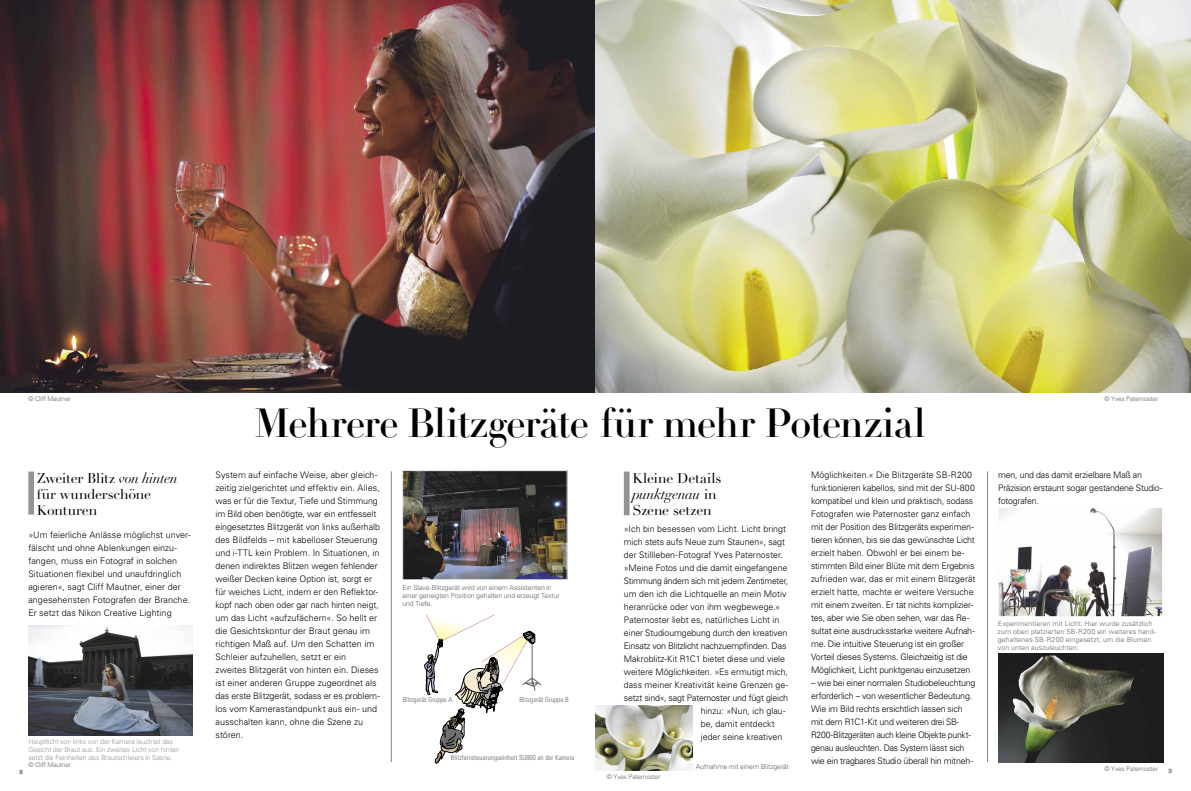
<style>
.page{position:relative;width:1191px;height:791px;background:#fff}
.page>*{position:absolute;margin:0;border:0;box-sizing:border-box;transform-origin:0 0}
.t1{font:40px "Didot LH Headline";letter-spacing:-.03em;color:#000}
.t2{font:14px/16px "Didot LH";letter-spacing:-.015em;color:#000}
.t3{font:300 9px/13px "Univers";letter-spacing:-.005em;color:#000}
.t4{font:300 9px/13px "Univers";letter-spacing:-.025em;color:#000}
.t5{font:300 9px "Univers";letter-spacing:-.025em;color:#000;scale:.96 1}
.t6{font:300 7px/8px "Univers";letter-spacing:.005em;color:#636363}
.t7{font:300 7px/8px "Univers";letter-spacing:-.015em;color:#969696}
.t8{font:300 7px/8px "Univers";letter-spacing:-.02em;color:#636363}
.t9{font:300 condensed 7px "Univers";color:#636363}
.t10{font:300 7px "Univers";letter-spacing:-.015em;color:#636363}
.t11{font:300 6.5px "Univers";letter-spacing:-.025em;color:#636363}
.t12{font:300 6px "Univers";color:#000}
.s1{font-style:italic}
</style>
<div class="page">
<img style="left:0;top:0;width:1191px;height:392px">
<img style="left:405px;top:473px;width:160px;height:105px">
<img style="left:1000px;top:509px;width:160px;height:106px">
<div style="left:998px;top:507px;width:164px;height:110px;border:1px solid #fff"></div>
<img style="left:28px;top:626px;width:165px;height:109px">
<img style="left:998px;top:653px;width:165px;height:110px">
<img style="left:595px;top:706px;width:97px;height:64px">
<svg style="left:424px;top:615px;width:118px;height:149px"></svg>
<hr style="left:391px;top:471px;width:1px;height:291px;background:#858585">
<hr style="left:987px;top:471px;width:1px;height:291px;background:#858585">
<div style="left:28px;top:471px;width:6px;height:43px;background:#939393"></div>
<div style="left:624px;top:471px;width:5px;height:44px;background:#939393"></div>
<p class="t11" style="left:28px;top:395px;width:44px">© Cliff Mautner</p>
<p class="t11" style="left:1104px;top:395px;width:55px">© Yves Paternoster</p>
<h1 class="t1" style="left:254px;top:399px;width:673px">Mehrere Blitzgeräte für mehr Potenzial</h1>
<p class="t3" style="left:811px;top:469px;width:166px">Möglichkeiten.« Die Blitzgeräte SB-R200 funktionieren kabellos, sind mit der SU-800 kompatibel und klein und praktisch, sodass Fotografen wie Paternoster ganz einfach mit der Position des Blitzgeräts experimen&shy;tieren können, bis sie das gewünschte Licht erzielt haben. Obwohl er bei einem be&shy;stimmten Bild einer Blüte mit dem Ergebnis zufrieden war, das er mit einem Blitzgerät erzielt hatte, machte er weitere Versuche mit einem zweiten. Er tat nichts komplizier&shy;tes, aber wie Sie oben sehen, war das Re&shy;sultat eine ausdrucksstarke weitere Aufnah&shy;me. Die intuitive Steuerung ist ein großer Vorteil dieses Systems. Gleichzeitig ist die Möglichkeit, Licht punktgenau einzusetzen</p>
<p class="t4" style="left:811px;top:677px;width:166px">– wie bei einer normalen Studiobeleuchtung erforderlich – von wesentlicher Bedeutung.<br>Wie im Bild rechts ersichtlich lassen sich mit dem R1C1-Kit und weiteren drei SB-R200-Blitzgeräten auch kleine Objekte punkt&shy;genau ausleuchten. Das System lässt sich wie ein tragbares Studio überall hin mitneh-</p>
<p class="t3" style="left:215px;top:469px;width:166px">System auf einfache Weise, aber gleich&shy;zeitig zielgerichtet und effektiv ein. Alles, was er für die Textur, Tiefe und Stimmung im Bild oben benötigte, war ein entfesselt eingesetztes Blitzgerät von links außerhalb des Bildfelds – mit kabelloser Steuerung und i-TTL kein Problem. In Situationen, in denen indirektes Blitzen wegen fehlender weißer Decken keine Option ist, sorgt er für weiches Licht, indem er den Reflektor&shy;kopf nach oben oder gar nach hinten neigt, um das Licht »aufzufächern«. So hellt er die Gesichtskontur der Braut genau im richtigen Maß auf. Um den Schatten im Schleier aufzuhellen, setzt er ein<br>zweites Blitzgerät von hinten ein. Dieses ist einer anderen Gruppe zugeordnet als das erste Blitzgerät, sodass er es problem&shy;los vom Kamerastandpunkt aus ein- und ausschalten kann, ohne die Szene zu stören.</p>
<h2 class="t2" style="left:632px;top:470px;width:91px">Kleine Details <span class="s1">punktgenau</span> in<br>Szene setzen</h2>
<p class="t3" style="left:998px;top:469px;width:166px">men, und das damit erzielbare Maß an<br>Präzision erstaunt sogar gestandene Studio&shy;fotografen.</p>
<h2 class="t2" style="left:37px;top:470px;width:142px">Zweiter Blitz <span class="s1">von hinten </span>für wunderschöne<br>Konturen</h2>
<p class="t3" style="left:28px;top:528px;width:164px">»Um feierliche Anlässe möglichst unver&shy;fälscht und ohne Ablenkungen einzu&shy;fangen, muss ein Fotograf in solchen Situationen flexibel und unaufdringlich agieren«, sagt Cliff Mautner, einer der angesehensten Fotografen der Branche.<br>Er setzt das Nikon Creative Lighting</p>
<p class="t3" style="left:624px;top:522px;width:164px">»Ich bin besessen vom Licht. Licht bringt</p>
<p class="t3" style="left:624px;top:535px;width:163px">mich stets aufs Neue zum Staunen«, sagt</p>
<p class="t3" style="left:624px;top:548px;width:161px">der Stillleben-Fotograf Yves Paternoster.</p>
<p class="t3" style="left:624px;top:561px;width:165px">»Meine Fotos und die damit eingefangene</p>
<p class="t5" style="left:624px;top:575px;width:173px">Stimmung ändern sich mit jedem Zentimeter,</p>
<p class="t3" style="left:624px;top:587px;width:164px">um den ich die Lichtquelle an mein Motiv</p>
<p class="t3" style="left:624px;top:600px;width:158px">heranrücke oder von ihm wegbewege.«</p>
<p class="t3" style="left:624px;top:613px;width:157px">Paternoster liebt es, natürliches Licht in</p>
<p class="t3" style="left:624px;top:626px;width:165px">einer Studioumgebung durch den kreativen</p>
<p class="t4" style="left:624px;top:639px;width:164px">Einsatz von Blitzlicht nachzuempfinden. Das</p>
<p class="t3" style="left:624px;top:652px;width:163px">Makroblitz-Kit R1C1 bietet diese und viele</p>
<p class="t3" style="left:624px;top:665px;width:166px">weitere Möglichkeiten. »Es ermutigt mich,</p>
<p class="t3" style="left:624px;top:678px;width:166px">dass meiner Kreativität keine Grenzen ge-</p>
<p class="t3" style="left:624px;top:691px;width:166px">setzt sind«, sagt Paternoster und fügt gleich</p>
<p class="t3" style="left:700px;top:704px;width:86px">hinzu: »Nun, ich glau-</p>
<p class="t3" style="left:700px;top:717px;width:76px">be, damit entdeckt</p>
<p class="t3" style="left:700px;top:730px;width:83px">jeder seine kreativen</p>
<p class="t8" style="left:402px;top:583px;width:159px">Ein Slave-Blitzgerät wird von einem Assistenten in einer geneigten Position gehalten und erzeugt Textur und Tiefe.</p>
<p class="t6" style="left:998px;top:619px;width:160px">Experimentieren mit Licht: Hier wurde zusätzlich zum oben platzierten SB-R200 ein weiteres hand&shy;gehaltenes SB-R200 eingesetzt, um die Blumen von unten auszuleuchten.</p>
<p class="t9" style="left:403px;top:695px;width:51px">Blitzgerät Gruppe A</p>
<p class="t9" style="left:519px;top:695px;width:51px">Blitzgerät Gruppe B</p>
<p class="t7" style="left:28px;top:737px;width:153px">Hauptlicht von links von der Kamera leuchtet das<br>Gesicht der Braut aus. Ein zweites Licht von hinten setzt die Feinheiten des Brautschleiers in Szene.</p>
<p class="t11" style="left:28px;top:761px;width:44px">© Cliff Mautner</p>
<p class="t9" style="left:451px;top:753px;width:125px">Blitzfernsteuerungseinheit SU800 an der Kamera</p>
<p class="t10" style="left:696px;top:762px;width:95px">Aufnahme mit einem Blitzgerät</p>
<p class="t11" style="left:1104px;top:765px;width:55px">© Yves Paternoster</p>
<p class="t12" style="left:20px;top:768px;width:5px">8</p>
<p class="t12" style="left:1168px;top:768px;width:5px">9</p>
<p class="t11" style="left:607px;top:772px;width:55px">© Yves Paternoster</p>
</div>
